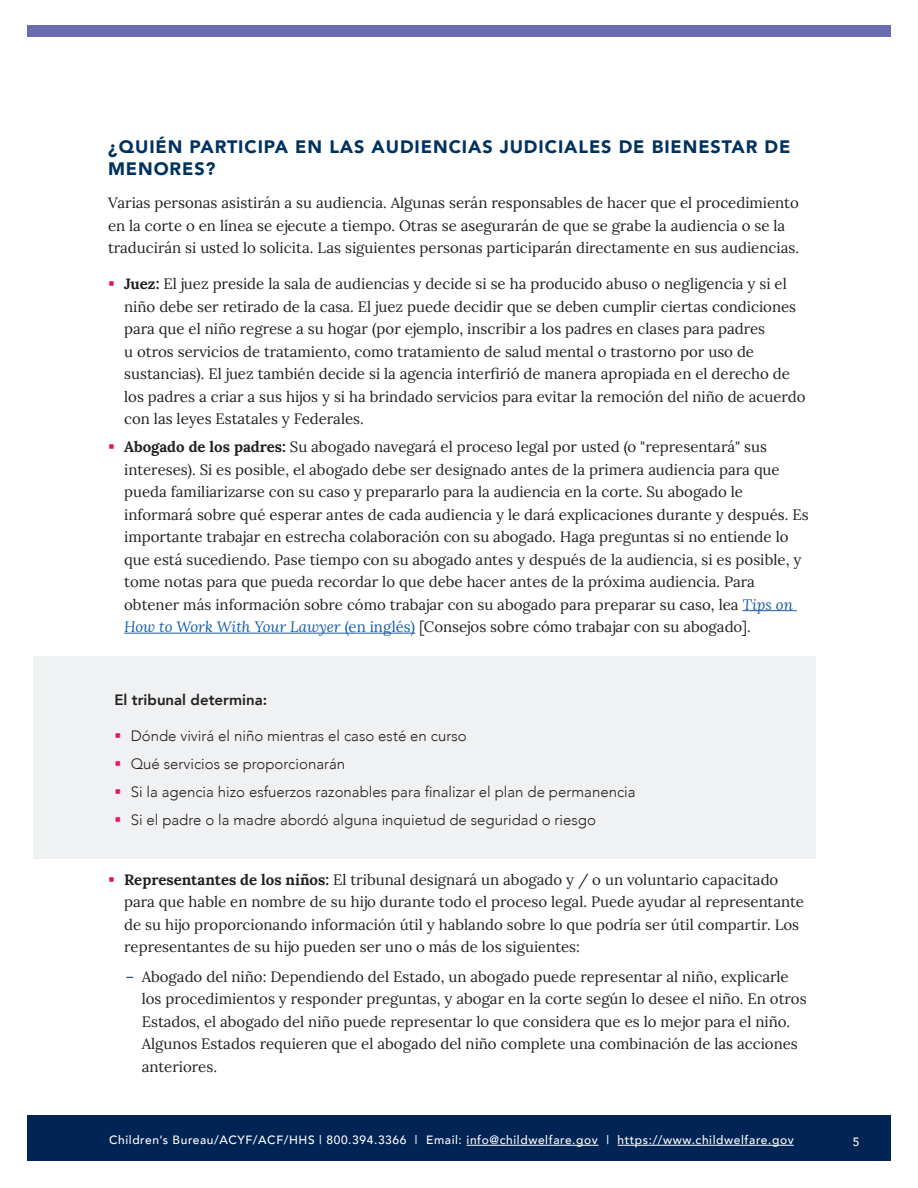
<style>
.page{position:relative;width:918px;height:1188px;background:#fff}
.page>*{position:absolute;margin:0;border:0;box-sizing:border-box;transform-origin:0 0}
.t1{font:900 18px/21.6px "Avenir";letter-spacing:.05em;color:#00325f}
.t2{font:15px/22.5px "Lora";color:#231f20}
.t3{font:300 15px "Avenir";color:#231f20}
.t4{font:800 15px "Avenir";color:#231f20}
.t5{font:500 12px "Avenir";letter-spacing:.05em;color:#fff}
.s1{font-weight:700}
.s2{font-style:italic;color:#195daa}
.s3{color:#195daa}
.s4{color:#002453}
</style>
<div class="page">
<div style="left:27px;top:1116px;width:864px;height:45px;background:#002453"></div>
<hr style="left:467px;top:1145px;width:132px;height:1px;background:#fff">
<hr style="left:618px;top:1145px;width:176px;height:1px;background:#fff">
<div style="left:27px;top:26px;width:864px;height:12px;background:#6a6cb2"></div>
<hr style="left:743px;top:610px;width:54px;height:1px;background:#195daa">
<hr style="left:124px;top:633px;width:291px;height:1px;background:#195daa">
<div style="left:33px;top:656px;width:783px;height:202px;background:#f0f1f2"></div>
<h2 class="t1" style="left:108px;top:136px;width:684px">¿QUIÉN PARTICIPA EN LAS AUDIENCIAS JUDICIALES DE BIENESTAR DE<br>MENORES?</h2>
<p class="t2" style="left:108px;top:191px;width:693px">Varias personas asistirán a su audiencia. Algunas serán responsables de hacer que el procedimiento en la corte o en línea se ejecute a tiempo. Otras se asegurarán de que se grabe la audiencia o se la traducirán si usted lo solicita. Las siguientes personas participarán directamente en sus audiencias.</p>
<p class="t2" style="left:124px;top:272px;width:683px"><span class="s1">Juez:</span> El juez preside la sala de audiencias y decide si se ha producido abuso o negligencia y si el niño debe ser retirado de la casa. El juez puede decidir que se deben cumplir ciertas condiciones para que el niño regrese a su hogar (por ejemplo, inscribir a los padres en clases para padres<br>u otros servicios de tratamiento, como tratamiento de salud mental o trastorno por uso de sustancias). El juez también decide si la agencia interfirió de manera apropiada en el derecho de los padres a criar a sus hijos y si ha brindado servicios para evitar la remoción del niño de acuerdo con las leyes Estatales y Federales.</p>
<p class="t2" style="left:124px;top:434px;width:686px"><span class="s1">Abogado de los padres:</span> Su abogado navegará el proceso legal por usted (o "representará" sus intereses). Si es posible, el abogado debe ser designado antes de la primera audiencia para que pueda familiarizarse con su caso y prepararlo para la audiencia en la corte. Su abogado le informará sobre qué esperar antes de cada audiencia y le dará explicaciones durante y después. Es importante trabajar en estrecha colaboración con su abogado. Haga preguntas si no entiende lo que está sucediendo. Pase tiempo con su abogado antes y después de la audiencia, si es posible, y tome notas para que pueda recordar lo que debe hacer antes de la próxima audiencia. Para obtener más información sobre cómo trabajar con su abogado para preparar su caso, lea <span class="s2">Tips on How to Work With Your Lawyer</span> <span class="s3">(en inglés)</span> [Consejos sobre cómo trabajar con su abogado].</p>
<p class="t4" style="left:114px;top:688px;width:154px">El tribunal determina:</p>
<p class="t3" style="left:131px;top:727px;width:338px">Dónde vivirá el niño mientras el caso esté en curso</p>
<p class="t3" style="left:131px;top:755px;width:216px">Qué servicios se proporcionarán</p>
<p class="t3" style="left:131px;top:783px;width:506px">Si la agencia hizo esfuerzos razonables para finalizar el plan de permanencia</p>
<p class="t3" style="left:131px;top:811px;width:467px">Si el padre o la madre abordó alguna inquietud de seguridad o riesgo</p>
<p class="t2" style="left:124px;top:867px;width:681px"><span class="s1">Representantes de los niños:</span> El tribunal designará un abogado y / o un voluntario capacitado para que hable en nombre de su hijo durante todo el proceso legal. Puede ayudar al representante de su hijo proporcionando información útil y hablando sobre lo que podría ser útil compartir. Los representantes de su hijo pueden ser uno o más de los siguientes:</p>
<p class="t2" style="left:142px;top:964px;width:666px;text-indent:-16px"><span class="s4">–</span> Abogado del niño: Dependiendo del Estado, un abogado puede representar al niño, explicarle los procedimientos y responder preguntas, y abogar en la corte según lo desee el niño. En otros Estados, el abogado del niño puede representar lo que considera que es lo mejor para el niño.<br>Algunos Estados requieren que el abogado del niño complete una combinación de las acciones anteriores.</p>
<p class="t5" style="left:109px;top:1130px;width:686px">Children’s Bureau/ACYF/ACF/HHS | 800.394.3366 | Email: info@childwelfare.gov | https://www.childwelfare.gov</p>
<p class="t5" style="left:853px;top:1131px;width:8px">5</p>
</div>
